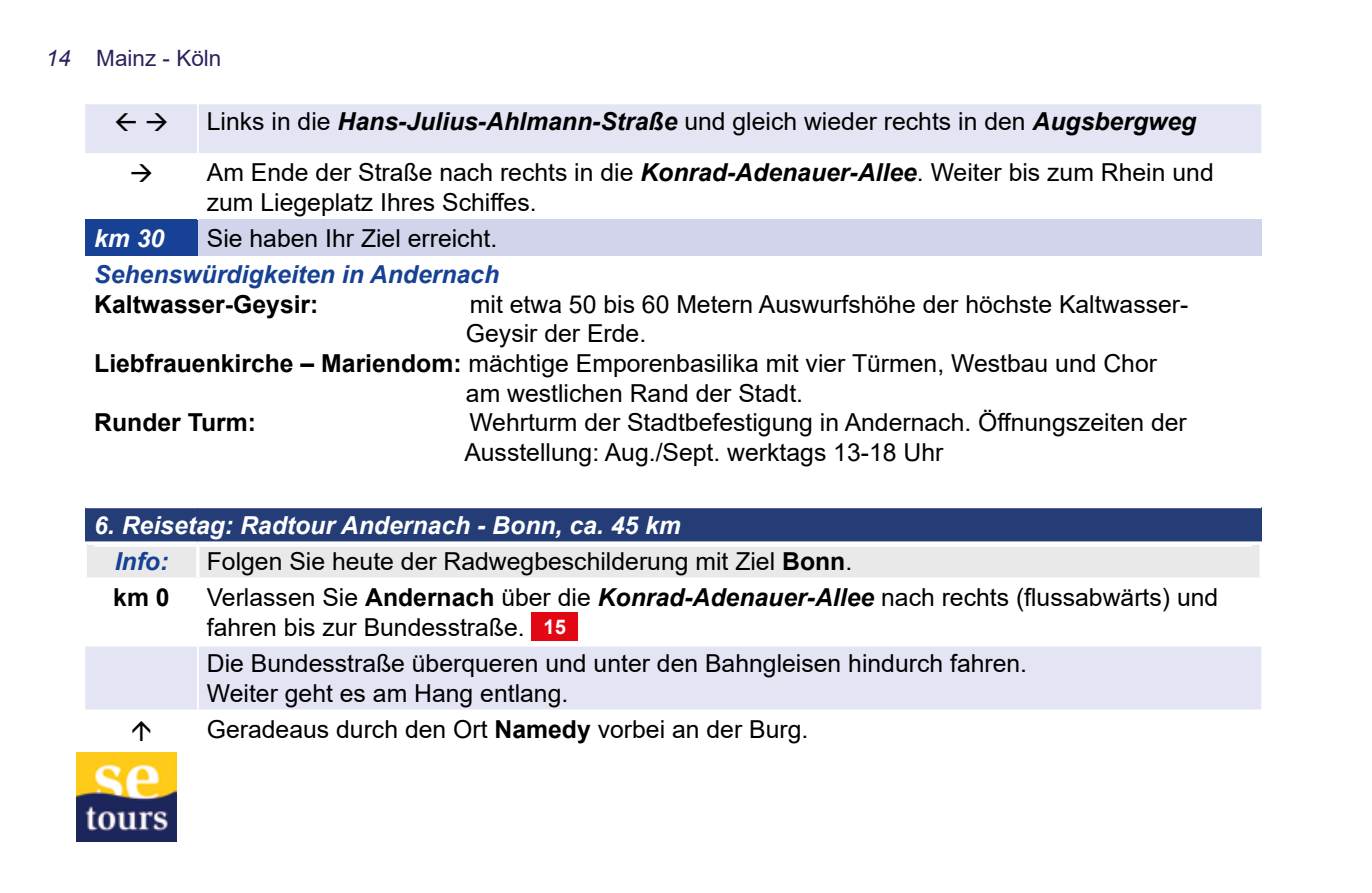
<style>
.page{position:relative;width:1372px;height:893px;background:#fff}
.page>*{position:absolute;margin:0;border:0;box-sizing:border-box;transform-origin:0 0}
.t1{font:24.75px/29.7px "Arial";color:#000}
.t2{font:italic 700 24.75px "Arial";color:#000}
.t3{font:italic 700 24.75px "Arial";color:#fff}
.t4{font:italic 700 24.75px "Arial";color:#164194}
.t5{font:700 24.75px "Arial";color:#000}
.t6{font:22.5px "Arial";color:#29235c}
.s1{font-style:italic}
.s2{font-weight:400;font-style:normal}
.s3{font-weight:700;font-style:italic}
.s4{font-weight:700}
.s5{font-weight:700;font-size:20.25px;color:#fff}
</style>
<div class="page">
<img style="left:77px;top:753px;width:99px;height:89px">
<div style="left:85px;top:104px;width:1176px;height:49px;background:#e4e5f4"></div>
<svg style="left:85px;top:219px;width:1176px;height:490px"></svg>
<div style="left:85px;top:220px;width:113px;height:36px;background:#164194"></div>
<div style="left:198px;top:220px;width:1063px;height:36px;background:#d2d4ec"></div>
<div style="left:85px;top:507px;width:1176px;height:36px;background:#243d77"></div>
<div style="left:87px;top:545px;width:1172px;height:32px;background:#e9e9e9"></div>
<hr style="left:197px;top:104px;width:2px;height:49px;background:#fff">
<hr style="left:197px;top:155px;width:2px;height:65px;background:#fff">
<hr style="left:197px;top:471px;width:2px;height:35px;background:#fff">
<hr style="left:197px;top:581px;width:2px;height:62px;background:#fff">
<hr style="left:197px;top:646px;width:2px;height:63px;background:#fff">
<hr style="left:85px;top:469px;width:113px;height:2px;background:#fff">
<hr style="left:198px;top:469px;width:1063px;height:2px;background:#fff">
<hr style="left:85px;top:506px;width:113px;height:2px;background:#fff">
<hr style="left:198px;top:506px;width:1063px;height:2px;background:#fff">
<svg style="left:85px;top:541px;width:113px;height:4px"></svg>
<svg style="left:198px;top:541px;width:1064px;height:4px"></svg>
<hr style="left:196px;top:545px;width:3px;height:32px;background:#fff">
<hr style="left:83px;top:577px;width:115px;height:4px;background:#fff">
<hr style="left:198px;top:577px;width:1064px;height:4px;background:#fff">
<hr style="left:85px;top:643px;width:113px;height:3px;background:#fff">
<hr style="left:198px;top:643px;width:1063px;height:3px;background:#fff">
<hr style="left:83px;top:545px;width:4px;height:32px;background:#fff">
<hr style="left:1259px;top:545px;width:3px;height:32px;background:#fff">
<hr style="left:94px;top:545px;width:1158px;height:2px;background:#fff">
<div style="left:531px;top:612px;width:46px;height:29px;background:#e30613"></div>
<svg style="left:116px;top:113px;width:20px;height:18px"></svg>
<p class="t6" style="left:46px;top:42px;width:177px"><span class="s1">14</span> Mainz - Köln</p>
<p class="t2" style="left:145px;top:105px;width:1052px">→ <span class="s2">Links in die</span> Hans-Julius-Ahlmann-Straße <span class="s2">und gleich wieder rechts in den</span> Augsbergweg</p>
<p class="t1" style="left:207px;top:158px;width:1008px;text-indent:-77px">→ Am Ende der Straße nach rechts in die <span class="s3">Konrad-Adenauer-Allee</span>. Weiter bis zum Rhein und zum Liegeplatz Ihres Schiffes.</p>
<p class="t3" style="left:94px;top:222px;width:72px">km 30</p>
<p class="t1" style="left:207px;top:223px;width:292px">Sie haben Ihr Ziel erreicht.</p>
<p class="t4" style="left:94px;top:258px;width:406px">Sehenswürdigkeiten in Andernach</p>
<p class="t5" style="left:94px;top:287px;width:226px">Kaltwasser-Geysir:</p>
<p class="t1" style="left:470px;top:289px;width:720px">mit etwa 50 bis 60 Metern Auswurfshöhe der höchste Kaltwasser-</p>
<p class="t1" style="left:466px;top:319px;width:182px">Geysir der Erde.</p>
<p class="t1" style="left:94px;top:348px;width:1064px"><span class="s4">Liebfrauenkirche – Mariendom:</span> mächtige Emporenbasilika mit vier Türmen, Westbau und Chor</p>
<p class="t1" style="left:466px;top:378px;width:339px">am westlichen Rand der Stadt.</p>
<p class="t5" style="left:94px;top:405px;width:163px">Runder Turm:</p>
<p class="t1" style="left:464px;top:408px;width:724px">Wehrturm der Stadtbefestigung in Andernach. Öffnungszeiten der<br>Ausstellung: Aug./Sept. werktags 13-18 Uhr</p>
<p class="t3" style="left:94px;top:509px;width:588px">6. Reisetag: Radtour Andernach - Bonn, ca. 45 km</p>
<p class="t4" style="left:115px;top:545px;width:55px">Info:</p>
<p class="t1" style="left:207px;top:546px;width:647px">Folgen Sie heute der Radwegbeschilderung mit Ziel <span class="s4">Bonn</span>.</p>
<p class="t5" style="left:113px;top:580px;width:58px">km 0</p>
<p class="t1" style="left:207px;top:582px;width:1012px">Verlassen Sie <span class="s4">Andernach</span> über die <span class="s3">Konrad-Adenauer-Allee</span> nach rechts (flussabwärts) und fahren bis zur Bundesstraße. <span class="s5">15</span></p>
<p class="t1" style="left:207px;top:648px;width:821px">Die Bundesstraße überqueren und unter den Bahngleisen hindurch fahren.<br>Weiter geht es am Hang entlang.</p>
<p class="t1" style="left:207px;top:714px;width:603px">Geradeaus durch den Ort <span class="s4">Namedy</span> vorbei an der Burg.</p>
</div>
